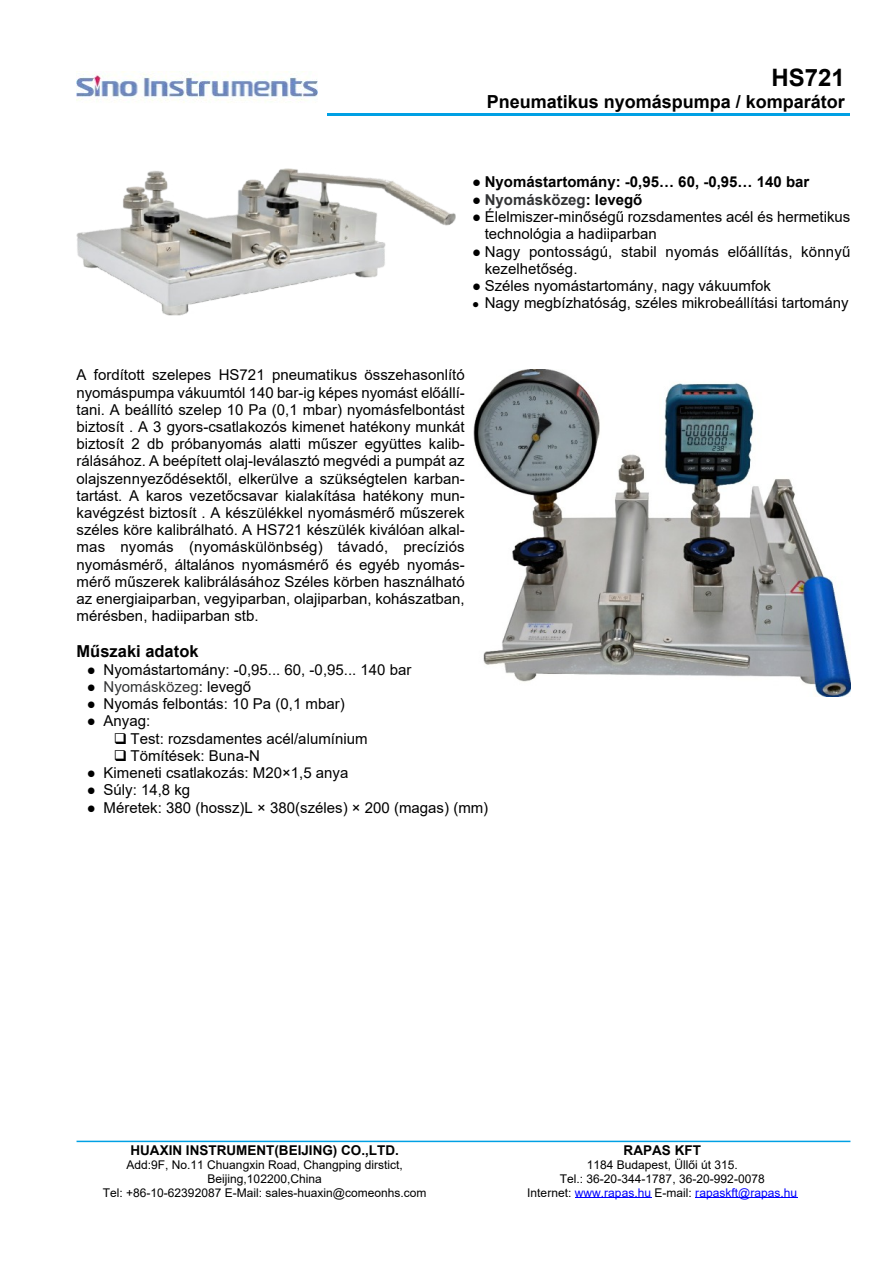
<style>
.page{position:relative;width:893px;height:1263px;background:#fff}
.page>*{position:absolute;margin:0;border:0;box-sizing:border-box;transform-origin:0 0}
.t1{font:700 24px "Arial";color:#000}
.t2{font:700 18px "Arial";color:#000}
.t3{font:700 16.5px "Arial";color:#000}
.t4{font:15px/17.2px "Arial";color:#000}
.t5{font:700 15px "Arial";color:#000}
.t6{font:15px "Arial";color:#323335}
.t7{font:700 15px "Arial";color:#323335}
.t8{font:700 13.5px "Arial";color:#000}
.t9{font:12px/13.8px "Arial";color:#000;text-align:center}
.s1{font-family:"Times New Roman"}
.s2{font-family:"Times New Roman";color:#000}
.s3{color:#000}
.s4{font-family:"Times New Roman";font-weight:700;font-size:12px}
.s5{color:#00f}
</style>
<div class="page">
<hr style="left:327px;top:113px;width:522px;height:2px;background:#00a0e4">
<img style="left:76px;top:71px;width:242px;height:32px">
<img style="left:473px;top:369px;width:377px;height:328px">
<img style="left:77px;top:168px;width:378px;height:148px">
<hr style="left:77px;top:1141px;width:773px;height:1px;background:#00a0e4">
<hr style="left:575px;top:1197px;width:76px;height:1px;background:#00f">
<hr style="left:695px;top:1197px;width:102px;height:1px;background:#00f">
<h1 class="t1" style="left:771px;top:69px;width:75px">HS721</h1>
<p class="t2" style="left:487px;top:95px;width:360px">Pneumatikus nyomáspumpa / komparátor</p>
<p class="t5" style="left:472px;top:177px;width:339px"><span class="s1">●</span> Nyomástartomány: -0,95… 60, -0,95… 140 bar</p>
<p class="t7" style="left:472px;top:194px;width:172px"><span class="s2">●</span> Nyomásközeg<span class="s3">: levegő</span></p>
<p class="t4" style="left:485px;top:210px;width:367px;text-indent:-13px"><span class="s1">●</span> Élelmiszer-minőségű rozsdamentes acél és hermetikus technológia a hadiiparban</p>
<p class="t4" style="left:485px;top:244px;width:367px;text-indent:-13px"><span class="s1">●</span> Nagy pontosságú, stabil nyomás előállítás, könnyű kezelhetőség.</p>
<p class="t4" style="left:472px;top:278px;width:301px"><span class="s1">●</span> Széles nyomástartomány, nagy vákuumfok</p>
<p class="t4" style="left:472px;top:296px;width:378px"><span class="s4">●</span> Nagy megbízhatóság, széles mikrobeállítási tartomány</p>
<p class="t4" style="left:77px;top:368px;width:390px;text-align:justify">A fordított szelepes HS721 pneumatikus összehasonlító nyomáspumpa vákuumtól 140 bar-ig képes nyomást előállí&shy;tani. A beállító szelep 10 Pa (0,1 mbar) nyomásfelbontást biztosít . A 3 gyors-csatlakozós kimenet hatékony munkát biztosít 2 db próbanyomás alatti műszer együttes kalib&shy;rálásához. A beépített olaj-leválasztó megvédi a pumpát az olajszennyeződésektől, elkerülve a szükségtelen karban&shy;tartást. A karos vezetőcsavar kialakítása hatékony mun&shy;kavégzést biztosít . A készülékkel nyomásmérő műszerek széles köre kalibrálható. A HS721 készülék kiválóan alkal&shy;mas nyomás (nyomáskülönbség) távadó, precíziós nyomásmérő, általános nyomásmérő és egyéb nyomás&shy;mérő műszerek kalibrálásához Széles körben használható az energiaiparban, vegyiparban, olajiparban, kohászatban, mérésben, hadiiparban stb.</p>
<p class="t3" style="left:77px;top:645px;width:124px">Műszaki adatok</p>
<p class="t4" style="left:87px;top:662px;width:326px"><span class="s1">●</span> Nyomástartomány: -0,95... 60, -0,95... 140 bar</p>
<p class="t6" style="left:87px;top:681px;width:166px"><span class="s2">●</span> Nyomásközeg<span class="s3">: levegő</span></p>
<p class="t4" style="left:87px;top:697px;width:260px"><span class="s1">●</span> Nyomás felbontás: 10 Pa (0,1 mbar)</p>
<p class="t4" style="left:131px;top:714px;width:238px;text-indent:-44px"><span class="s1">●</span> Anyag:<br>Test: rozsdamentes acél/alumínium<br>Tömítések: Buna-N</p>
<p class="t4" style="left:87px;top:765px;width:263px"><span class="s1">●</span> Kimeneti csatlakozás: M20×1,5 anya</p>
<p class="t4" style="left:87px;top:783px;width:105px"><span class="s1">●</span> Súly: 14,8 kg</p>
<p class="t4" style="left:87px;top:800px;width:403px"><span class="s1">●</span> Méretek: 380 (hossz)L × 380(széles) × 200 (magas) (mm)</p>
<p class="t8" style="left:130px;top:1145px;width:270px">HUAXIN INSTRUMENT(BEIJING) CO.,LTD.</p>
<p class="t9" style="left:103px;top:1159px;width:325px">Add:9F, No.11 Chuangxin Road, Changping dirstict,<br>Beijing,102200,China<br>Tel: +86-10-62392087 E-Mail: sales-huaxin@comeonhs.com</p>
<p class="t8" style="left:624px;top:1145px;width:79px">RAPAS KFT</p>
<p class="t9" style="left:527px;top:1159px;width:272px">1184 Budapest, Üllői út 315.<br>Tel.: 36-20-344-1787, 36-20-992-0078<br>Internet: <span class="s5">www.rapas.hu</span> E-mail: <span class="s5">rapaskft@rapas.hu</span></p>
</div>
